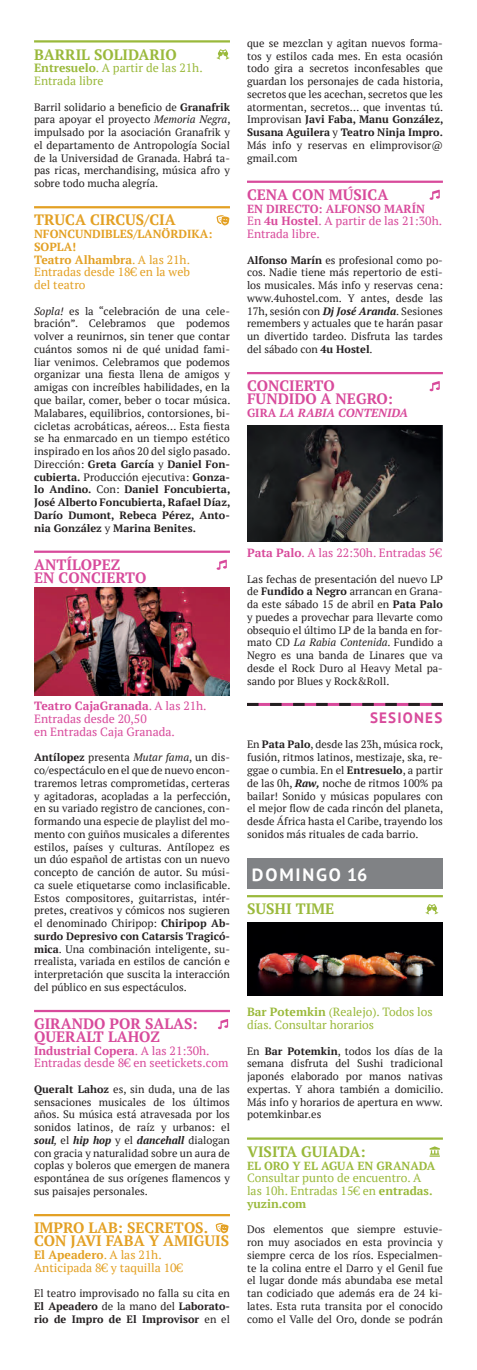
<style>
.page{position:relative;width:477px;height:1370px;background:#fff}
.page>*{position:absolute;margin:0;border:0;box-sizing:border-box;transform-origin:0 0}
.t1{font:700 17.85px "PT Sans";letter-spacing:.1em;color:#fff}
.t2{font:700 15px/12.8px "PT Serif";color:#d84a9b}
.t3{font:700 15px/12.8px "PT Serif";color:#e3a023}
.t4{font:700 15px "PT Serif";color:#9ab93b}
.t5{font:700 15px "PT Sans";letter-spacing:.08em;color:#d84a9b}
.t6{font:11.85px/12.8px "PT Serif";color:#d84a9b}
.t7{font:11.85px/12.8px "PT Serif";color:#9ab93b}
.t8{font:11.85px/12.8px "PT Serif";color:#e3a023;text-align:justify}
.t9{font:700 11.7px/12.8px "PT Serif";color:#e3a023}
.t10{font:700 11.7px "PT Serif";color:#d84a9b}
.t11{font:700 11.7px "PT Serif";color:#9ab93b}
.t12{font:italic 700 11.7px "PT Serif";color:#d84a9b}
.t13{font:10.65px/12.8px "PT Serif";color:#231f20;text-align:justify}
.s1{font-weight:700}
.s2{font-style:italic}
.s3{font-weight:700;font-style:italic}
.s4{font-style:normal}
</style>
<div class="page">
<hr style="left:34px;top:40px;width:196px;height:3px;background:#9ab93b">
<hr style="left:34px;top:206px;width:196px;height:2px;background:#e3a023">
<hr style="left:34px;top:550px;width:196px;height:3px;background:#d84a9b">
<hr style="left:34px;top:1009px;width:196px;height:3px;background:#d84a9b">
<hr style="left:34px;top:1213px;width:196px;height:3px;background:#e3a023">
<svg style="left:216px;top:49px;width:13px;height:11px"></svg>
<svg style="left:216px;top:215px;width:13px;height:10px"></svg>
<svg style="left:216px;top:559px;width:10px;height:11px"></svg>
<svg style="left:218px;top:1019px;width:10px;height:10px"></svg>
<svg style="left:215px;top:1223px;width:13px;height:10px"></svg>
<img style="left:34px;top:587px;width:195px;height:108px">
<hr style="left:247px;top:181px;width:195px;height:2px;background:#d84a9b">
<hr style="left:247px;top:372px;width:195px;height:2px;background:#d84a9b">
<svg style="left:247px;top:703px;width:195px;height:3px"></svg>
<div style="left:247px;top:858px;width:195px;height:30px;background:#808285"></div>
<hr style="left:247px;top:895px;width:195px;height:2px;background:#9ab93b">
<hr style="left:247px;top:1137px;width:195px;height:2px;background:#9ab93b">
<svg style="left:429px;top:190px;width:10px;height:10px"></svg>
<svg style="left:429px;top:381px;width:10px;height:10px"></svg>
<svg style="left:425px;top:904px;width:13px;height:10px"></svg>
<svg style="left:429px;top:1146px;width:10px;height:10px"></svg>
<img style="left:247px;top:426px;width:195px;height:115px">
<img style="left:247px;top:922px;width:195px;height:73px">
<h2 class="t4" style="left:34px;top:44px;width:144px">BARRIL SOLIDARIO</h2>
<p class="t7" style="left:34px;top:62px;width:170px"><span class="s1">Entresuelo</span>. A partir de las 21h.<br>Entrada libre</p>
<p class="t13" style="left:34px;top:100px;width:198px">Barril solidario a beneficio de <span class="s1">Granafrik </span>para apoyar el proyecto <span class="s2">Memoria Negra</span>, impulsado por la asociación Granafrik y el departamento de Antropología Social de la Universidad de Granada. Habrá ta&shy;pas ricas, merchandising, música afro y sobre todo mucha alegría.</p>
<h2 class="t3" style="left:34px;top:213px;width:143px">TRUCA CIRCUS/CIA</h2>
<p class="t9" style="left:34px;top:227px;width:180px">NFONCUNDIBLES/LANÖRDIKA:<br>SOPLA!</p>
<p class="t8" style="left:34px;top:253px;width:157px"><span class="s1">Teatro Alhambra</span>. A las 21h.<br>Entradas desde 18€ en la web del teatro</p>
<p class="t13" style="left:34px;top:304px;width:198px"><span class="s2">Sopla!</span> es la “celebración de una cele&shy;bración”. Celebramos que podemos volver a reunirnos, sin tener que contar cuántos somos ni de qué unidad fami&shy;liar venimos. Celebramos que podemos organizar una fiesta llena de amigos y amigas con increíbles habilidades, en la que bailar, comer, beber o tocar música.<br>Malabares, equilibrios, contorsiones, bi&shy;cicletas acrobáticas, aéreos… Esta fiesta se ha enmarcado en un tiempo estético inspirado en los años 20 del siglo pasado.<br>Dirección: <span class="s1">Greta García</span> y <span class="s1">Daniel Fon&shy;cubierta.</span> Producción ejecutiva: <span class="s1">Gonza&shy;lo Andino.</span> Con: <span class="s1">Daniel Foncubierta, José Alberto Foncubierta, Rafael Díaz, Darío Dumont, Rebeca Pérez, Anto&shy;nia González</span> y <span class="s1">Marina Benites.</span></p>
<h2 class="t2" style="left:34px;top:558px;width:114px">ANTÍLOPEZ<br>EN CONCIERTO</h2>
<p class="t6" style="left:34px;top:699px;width:174px"><span class="s1">Teatro CajaGranada</span>. A las 21h.<br>Entradas desde 20,50<br>en Entradas Caja Granada.</p>
<p class="t13" style="left:34px;top:751px;width:198px"><span class="s1">Antílopez</span> presenta <span class="s2">Mutar fama</span>, un dis&shy;co/espectáculo en el que de nuevo encon&shy;traremos letras comprometidas, certeras y agitadoras, acopladas a la perfección, en su variado registro de canciones, con&shy;formando una especie de playlist del mo&shy;mento con guiños musicales a diferentes estilos, países y culturas. Antílopez es un dúo español de artistas con un nuevo concepto de canción de autor. Su músi&shy;ca suele etiquetarse como inclasificable.<br>Estos compositores, guitarristas, intér&shy;pretes, creativos y cómicos nos sugieren el denominado Chiripop: <span class="s1">Chiripop Ab&shy;surdo Depresivo con Catarsis Tragicó&shy;mica</span>. Una combinación inteligente, su&shy;rrealista, variada en estilos de canción e interpretación que suscita la interacción del público en sus espectáculos.</p>
<h2 class="t2" style="left:34px;top:1017px;width:165px">GIRANDO POR SALAS:<br>QUERALT LAHOZ</h2>
<p class="t6" style="left:34px;top:1043px;width:196px"><span class="s1">Industrial Copera</span>. A las 21:30h.<br>Entradas desde 8€ en seetickets.com</p>
<p class="t13" style="left:34px;top:1082px;width:197px"><span class="s1">Queralt Lahoz</span> es, sin duda, una de las sensaciones musicales de los últimos años. Su música está atravesada por los sonidos latinos, de raíz y urbanos: el <span class="s3">soul</span><span class="s2">,</span> el <span class="s3">hip hop</span> y el <span class="s3">dancehall</span> dialogan con gracia y naturalidad sobre un aura de coplas y boleros que emergen de manera espontánea de sus orígenes flamencos y sus paisajes personales.</p>
<h2 class="t3" style="left:34px;top:1221px;width:196px">IMPRO LAB: SECRETOS.<br>CON JAVI FABA Y AMIGUIS</h2>
<p class="t8" style="left:34px;top:1247px;width:150px"><span class="s1">El Apeadero</span>. A las 21h.<br>Anticipada 8€ y taquilla 10€</p>
<p class="t13" style="left:34px;top:1286px;width:197px">El teatro improvisado no falla su cita en <span class="s1">El Apeadero</span> de la mano del <span class="s1">Laborato&shy;rio de Impro de El Improvisor</span> en el</p>
<p class="t13" style="left:247px;top:37px;width:198px">que se mezclan y agitan nuevos forma&shy;tos y estilos cada mes. En esta ocasión todo gira a secretos inconfesables que guardan los personajes de cada historia, secretos que les acechan, secretos que les atormentan, secretos… que inventas tú.<br>Improvisan <span class="s1">Javi Faba, Manu González, Susana Aguilera</span> y <span class="s1">Teatro Ninja Impro.<br></span>Más info y reservas en elimprovisor@ gmail.com</p>
<h2 class="t2" style="left:247px;top:188px;width:143px">CENA CON MÚSICA</h2>
<p class="t10" style="left:247px;top:201px;width:179px">EN DIRECTO: ALFONSO MARÍN</p>
<p class="t6" style="left:247px;top:215px;width:196px">En <span class="s1">4u Hostel</span>. A partir de las 21:30h.<br>Entrada libre.</p>
<p class="t13" style="left:247px;top:253px;width:197px"><span class="s1">Alfonso Marín</span> es profesional como po&shy;cos. Nadie tiene más repertorio de esti&shy;los musicales. Más info y reservas cena: www.4uhostel.com. Y antes, desde las 17h, sesión con <span class="s3">Dj José Aranda</span>. Sesiones remembers y actuales que te harán pasar un divertido tardeo. Disfruta las tardes del sábado con <span class="s1">4u Hostel</span>.</p>
<h2 class="t2" style="left:247px;top:379px;width:147px">CONCIERTO<br>FUNDIDO A NEGRO:</h2>
<p class="t12" style="left:247px;top:405px;width:162px"><span class="s4">GIRA</span> LA RABIA CONTENIDA</p>
<p class="t6" style="left:247px;top:546px;width:196px"><span class="s1">Pata Palo</span>. A las 22:30h. Entradas 5€</p>
<p class="t13" style="left:247px;top:572px;width:197px">Las fechas de presentación del nuevo LP de <span class="s1">Fundido a Negro</span> arrancan en Grana&shy;da este sábado 15 de abril en <span class="s1">Pata Palo </span>y puedes a provechar para llevarte como obsequio el último LP de la banda en for&shy;mato CD <span class="s2">La Rabia Contenida</span>. Fundido a Negro es una banda de Linares que va desde el Rock Duro al Heavy Metal pa&shy;sando por Blues y Rock&amp;Roll.</p>
<h2 class="t5" style="left:370px;top:707px;width:74px">SESIONES</h2>
<p class="t13" style="left:247px;top:738px;width:198px">En <span class="s1">Pata Palo</span>, desde las 23h, música rock, fusión, ritmos latinos, mestizaje, ska, re&shy;ggae o cumbia. En el <span class="s1">Entresuelo</span>, a partir de las 0h, <span class="s3">Raw,</span> noche de ritmos 100% pa bailar! Sonido y músicas populares con el mejor flow de cada rincón del planeta, desde África hasta el Caribe, trayendo los sonidos más rituales de cada barrio.</p>
<h1 class="t1" style="left:252px;top:862px;width:117px">DOMINGO 16</h1>
<h2 class="t4" style="left:247px;top:899px;width:89px">SUSHI TIME</h2>
<p class="t7" style="left:247px;top:1005px;width:187px"><span class="s1">Bar Potemkin</span> (Realejo). Todos los días. Consultar horarios</p>
<p class="t13" style="left:247px;top:1044px;width:198px">En <span class="s1">Bar Potemkin</span>, todos los días de la semana disfruta del Sushi tradicional japonés elaborado por manos nativas expertas. Y ahora también a domicilio.<br>Más info y horarios de apertura en www. potemkinbar.es</p>
<h2 class="t4" style="left:247px;top:1141px;width:120px">VISITA GUIADA:</h2>
<p class="t11" style="left:247px;top:1157px;width:190px">EL ORO Y EL AGUA EN GRANADA</p>
<p class="t7" style="left:247px;top:1171px;width:187px">Consultar punto de encuentro. A las 10h. Entradas 15€ en <span class="s1">entradas. yuzin.com</span></p>
<p class="t13" style="left:247px;top:1222px;width:197px">Dos elementos que siempre estuvie&shy;ron muy asociados en esta provincia y siempre cerca de los ríos. Especialmen&shy;te la colina entre el Darro y el Genil fue el lugar donde más abundaba ese metal tan codiciado que además era de 24 ki&shy;lates. Esta ruta transita por el conocido como el Valle del Oro, donde se podrán</p>
</div>
